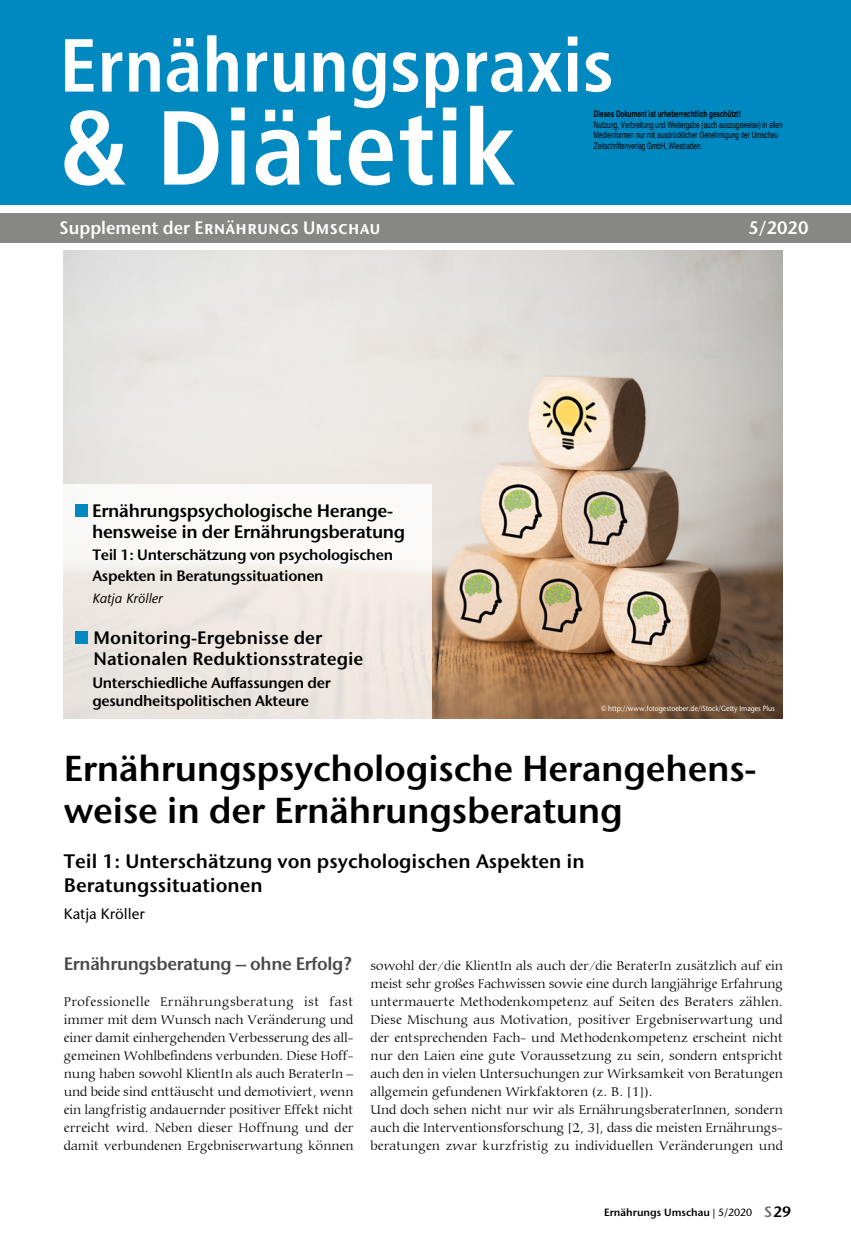
<style>
.page{position:relative;width:851px;height:1246px;background:#fff}
.page>*{position:absolute;margin:0;border:0;box-sizing:border-box;transform-origin:0 0}
.t1{font:700 condensed 105px "Frutiger LT Std";letter-spacing:.01em;color:#fff}
.t2{font:700 condensed 75px "Frutiger LT Std";letter-spacing:.01em;color:#fff}
.t3{font:600 36px/42px "Stone Sans ITC Pro";letter-spacing:-.01em;color:#000}
.t4{font:600 19.5px/24px "Stone Sans ITC Pro";color:#000}
.t5{font:600 18px/21px "Stone Sans ITC Pro";letter-spacing:-.02em;color:#000}
.t6{font:600 18px/21px "Stone Sans ITC Pro";color:#000}
.t7{font:600 18px "Stone Sans ITC Pro";color:#fff;scale:.95 1}
.t8{font:600 18px "Stone Sans ITC Pro";letter-spacing:-.02em;color:#494948}
.t9{font:600 15px/21px "Stone Sans ITC Pro";letter-spacing:-.02em;color:#000}
.t10{font:500 15px "Stone Sans ITC Std";color:#000}
.t11{font:300 13.5px/18px "Carmina BT";color:#000;text-align:justify}
.t12{font:italic 500 13.5px "Stone Sans ITC Std";color:#000}
.t13{font:600 10.5px "Stone Sans ITC Pro";color:#000}
.t14{font:9px/10.8px "Helvetica";color:#000;scale:.7 1}
.t15{font:700 9px "Helvetica";color:#000;scale:.7 1}
.t16{font:500 7.5px "Stone Sans ITC Std";color:#fff;scale:.9 1}
.s1{font-family:"Stone Sans ITC Std";font-weight:500}
.s2{font-size:15px;color:#6f6f6e}
.s3{font-size:15px}
</style>
<div class="page">
<img style="left:64px;top:250px;width:718px;height:468px">
<div style="left:0;top:0;width:850px;height:204px;background:#0088c1"></div>
<div style="left:0;top:213px;width:850px;height:29px;background:#878786"></div>
<div style="left:64px;top:484px;width:368px;height:234px;background:linear-gradient(to bottom,#fcfcfb,#e8dfd7)"></div>
<div style="left:75px;top:504px;width:13px;height:13px;background:#0088c1"></div>
<div style="left:75px;top:631px;width:13px;height:13px;background:#0088c1"></div>
<h2 class="t2" style="left:60px;top:21px;width:555px">Ernährungspraxis</h2>
<h1 class="t1" style="left:60px;top:86px;width:458px">&amp; Diätetik</h1>
<p class="t15" style="left:594px;top:106px;width:211px">Dieses Dokument ist urheberrechtlich geschützt!</p>
<p class="t14" style="left:594px;top:119px;width:271px">Nutzung, Verbreitung und Weitergabe (auch auszugsweise) in allen<br>Medienformen nur mit ausdrücklicher Genehmigung der Umschau<br>Zeitschriftenverlag GmbH, Wiesbaden.</p>
<h3 class="t7" style="left:60px;top:217px;width:339px">Supplement der Ernährungs Umschau</h3>
<h3 class="t5" style="left:92px;top:500px;width:314px">Ernährungspsychologische Herange&shy;hensweise in der Ernährungsberatung</h3>
<p class="t9" style="left:92px;top:544px;width:302px">Teil 1: Unterschätzung von psychologischen<br>Aspekten in Beratungssituationen</p>
<p class="t12" style="left:92px;top:590px;width:72px">Katja Kröller</p>
<h3 class="t6" style="left:94px;top:627px;width:271px">Monitoring-Ergebnisse der<br>Nationalen Reduktionsstrategie</h3>
<p class="t9" style="left:92px;top:673px;width:240px;line-height:18px">Unterschiedliche Auffassungen der gesundheitspolitischen Akteure</p>
<h3 class="t7" style="left:748px;top:217px;width:65px">5/2020</h3>
<p class="t16" style="left:601px;top:704px;width:195px">© http://www.fotogestoeber.de/iStock/Getty Images Plus</p>
<h3 class="t3" style="left:64px;top:747px;width:694px">Ernährungspsychologische Herangehens&shy;weise in der Ernährungsberatung</h3>
<h3 class="t4" style="left:64px;top:849px;width:522px">Teil 1: Unterschätzung von psychologischen Aspekten in<br>Beratungssituationen</h3>
<p class="t10" style="left:64px;top:904px;width:82px">Katja Kröller</p>
<h3 class="t8" style="left:64px;top:953px;width:289px">Ernährungsberatung – ohne Erfolg?</h3>
<p class="t11" style="left:64px;top:993px;width:291px">Professionelle Ernährungsberatung ist fast immer mit dem Wunsch nach Veränderung und einer damit einhergehenden Verbesserung des all&shy;gemeinen Wohlbefindens verbunden. Diese Hoff&shy;nung haben sowohl KlientIn als auch BeraterIn – und beide sind enttäuscht und demotiviert, wenn ein langfristig andauernder positiver Effekt nicht erreicht wird. Neben dieser Hoffnung und der damit verbundenen Ergebniserwartung können</p>
<p class="t11" style="left:370px;top:957px;width:414px;text-align:left">sowohl der/die KlientIn als auch der/die BeraterIn zusätzlich auf ein meist sehr großes Fachwissen sowie eine durch langjährige Erfahrung untermauerte Methodenkompetenz auf Seiten des Beraters zählen.<br>Diese Mischung aus Motivation, positiver Ergebniserwartung und der entsprechenden Fach- und Methodenkompetenz erscheint nicht nur den Laien eine gute Voraussetzung zu sein, sondern entspricht auch den in vielen Untersuchungen zur Wirksamkeit von Beratungen allgemein gefundenen Wirkfaktoren (z. B. [1]).<br>Und doch sehen nicht nur wir als ErnährungsberaterInnen, sondern auch die Interventionsforschung [2, 3], dass die meisten Ernährungs&shy;beratungen zwar kurzfristig zu individuellen Veränderungen und</p>
<p class="t13" style="left:604px;top:1205px;width:189px">Ernährungs Umschau <span class="s1">| 5/2020</span> <span class="s2">S</span><span class="s3">29</span></p>
</div>
